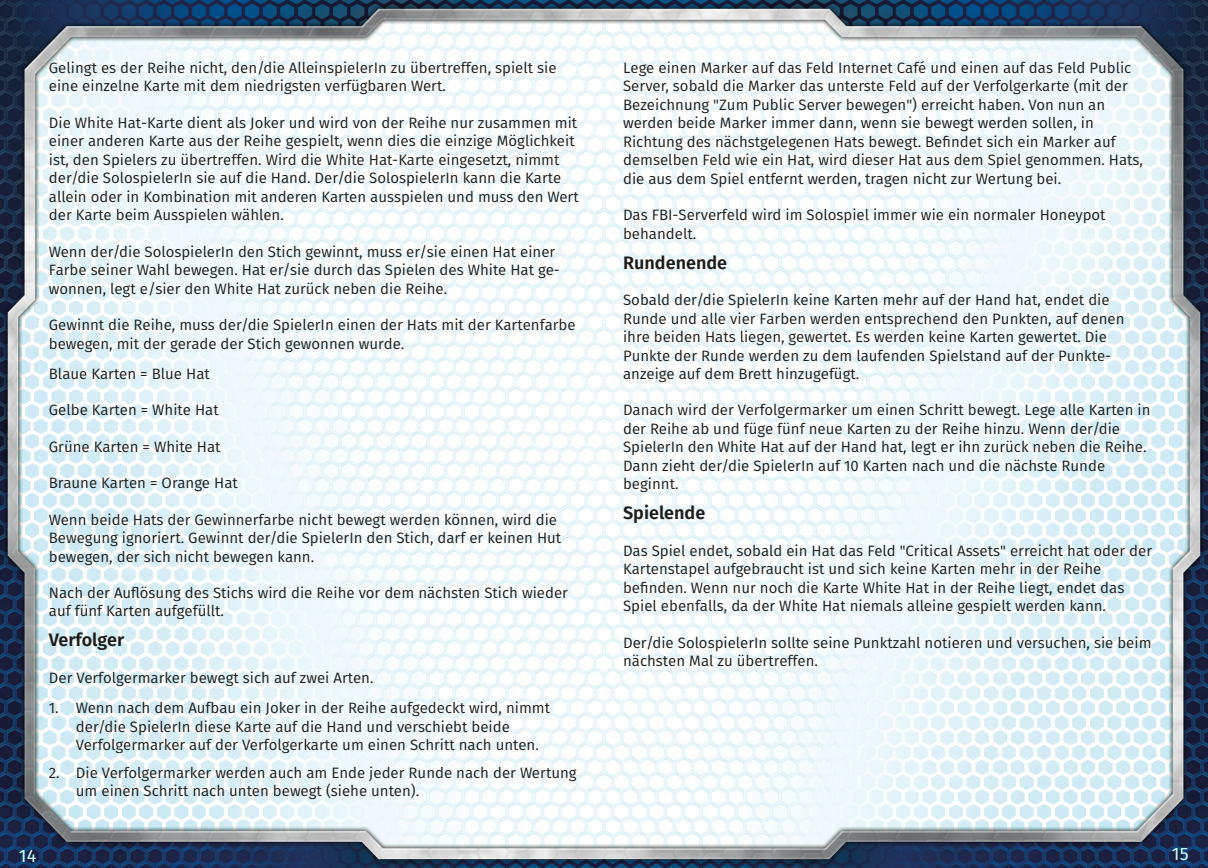
<style>
.page{position:relative;width:1208px;height:868px;background:#fff}
.page>*{position:absolute;margin:0;border:0;box-sizing:border-box;transform-origin:0 0}
.t1{font:600 18px "Fira Sans";color:#1d1d1b}
.t2{font:18px "Fira Sans";color:#c9ffff}
.t3{font:15px/18.5px "Fira Sans";color:#1d1d1b}
</style>
<div class="page">
<img style="left:0;top:0;width:1208px;height:867px">
<p class="t3" style="left:49px;top:59px;width:509px">Gelingt es der Reihe nicht, den/die AlleinspielerIn zu übertreffen, spielt sie eine einzelne Karte mit dem niedrigsten verfügbaren Wert.</p>
<p class="t3" style="left:49px;top:114px;width:531px">Die White Hat-Karte dient als Joker und wird von der Reihe nur zusammen mit einer anderen Karte aus der Reihe gespielt, wenn dies die einzige Möglichkeit ist, den Spielers zu übertreffen. Wird die White Hat-Karte eingesetzt, nimmt der/die SolospielerIn sie auf die Hand. Der/die SolospielerIn kann die Karte allein oder in Kombination mit anderen Karten ausspielen und muss den Wert der Karte beim Ausspielen wählen.</p>
<p class="t3" style="left:49px;top:242px;width:512px">Wenn der/die SolospielerIn den Stich gewinnt, muss er/sie einen Hat einer<br>Farbe seiner Wahl bewegen. Hat er/sie durch das Spielen des White Hat ge&shy;wonnen, legt e/sier den White Hat zurück neben die Reihe.</p>
<p class="t3" style="left:49px;top:316px;width:528px">Gewinnt die Reihe, muss der/die SpielerIn einen der Hats mit der Kartenfarbe bewegen, mit der gerade der Stich gewonnen wurde.</p>
<p class="t3" style="left:49px;top:364px;width:162px">Blaue Karten = Blue Hat</p>
<p class="t3" style="left:49px;top:401px;width:171px">Gelbe Karten = White Hat</p>
<p class="t3" style="left:49px;top:437px;width:173px">Grüne Karten = White Hat</p>
<p class="t3" style="left:49px;top:474px;width:190px">Braune Karten = Orange Hat</p>
<p class="t3" style="left:49px;top:510px;width:514px">Wenn beide Hats der Gewinnerfarbe nicht bewegt werden können, wird die<br>Bewegung ignoriert. Gewinnt der/die SpielerIn den Stich, darf er keinen Hut bewegen, der sich nicht bewegen kann.</p>
<p class="t3" style="left:49px;top:583px;width:520px">Nach der Auflösung des Stichs wird die Reihe vor dem nächsten Stich wieder auf fünf Karten aufgefüllt.</p>
<p class="t1" style="left:49px;top:629px;width:77px">Verfolger</p>
<p class="t3" style="left:49px;top:668px;width:326px">Der Verfolgermarker bewegt sich auf zwei Arten.</p>
<p class="t3" style="left:76px;top:699px;width:476px;text-indent:-27px">1. Wenn nach dem Aufbau ein Joker in der Reihe aufgedeckt wird, nimmt der/die SpielerIn diese Karte auf die Hand und verschiebt beide<br>Verfolgermarker auf der Verfolgerkarte um einen Schritt nach unten.</p>
<p class="t3" style="left:76px;top:763px;width:502px;text-indent:-27px">2. Die Verfolgermarker werden auch am Ende jeder Runde nach der Wertung um einen Schritt nach unten bewegt (siehe unten).</p>
<p class="t3" style="left:623px;top:59px;width:521px">Lege einen Marker auf das Feld Internet Café und einen auf das Feld Public Server, sobald die Marker das unterste Feld auf der Verfolgerkarte (mit der Bezeichnung "Zum Public Server bewegen") erreicht haben. Von nun an werden beide Marker immer dann, wenn sie bewegt werden sollen, in Richtung des nächstgelegenen Hats bewegt. Befindet sich ein Marker auf demselben Feld wie ein Hat, wird dieser Hat aus dem Spiel genommen. Hats, die aus dem Spiel entfernt werden, tragen nicht zur Wertung bei.</p>
<p class="t3" style="left:623px;top:206px;width:484px">Das FBI-Serverfeld wird im Solospiel immer wie ein normaler Honeypot behandelt.</p>
<p class="t1" style="left:623px;top:252px;width:106px">Rundenende</p>
<p class="t3" style="left:623px;top:291px;width:503px">Sobald der/die SpielerIn keine Karten mehr auf der Hand hat, endet die Runde und alle vier Farben werden entsprechend den Punkten, auf denen ihre beiden Hats liegen, gewertet. Es werden keine Karten gewertet. Die Punkte der Runde werden zu dem laufenden Spielstand auf der Punkte&shy;anzeige auf dem Brett hinzugefügt.</p>
<p class="t3" style="left:623px;top:401px;width:529px">Danach wird der Verfolgermarker um einen Schritt bewegt. Lege alle Karten in der Reihe ab und füge fünf neue Karten zu der Reihe hinzu. Wenn der/die SpielerIn den White Hat auf der Hand hat, legt er ihn zurück neben die Reihe.<br>Dann zieht der/die SpielerIn auf 10 Karten nach und die nächste Runde beginnt.</p>
<p class="t1" style="left:623px;top:502px;width:84px">Spielende</p>
<p class="t3" style="left:623px;top:541px;width:530px">Das Spiel endet, sobald ein Hat das Feld "Critical Assets" erreicht hat oder der Kartenstapel aufgebraucht ist und sich keine Karten mehr in der Reihe befinden. Wenn nur noch die Karte White Hat in der Reihe liegt, endet das Spiel ebenfalls, da der White Hat niemals alleine gespielt werden kann.</p>
<p class="t3" style="left:623px;top:633px;width:530px">Der/die SolospielerIn sollte seine Punktzahl notieren und versuchen, sie beim nächsten Mal zu übertreffen.</p>
<p class="t2" style="left:19px;top:844px;width:19px">14</p>
<p class="t2" style="left:1172px;top:842px;width:18px">15</p>
</div>
